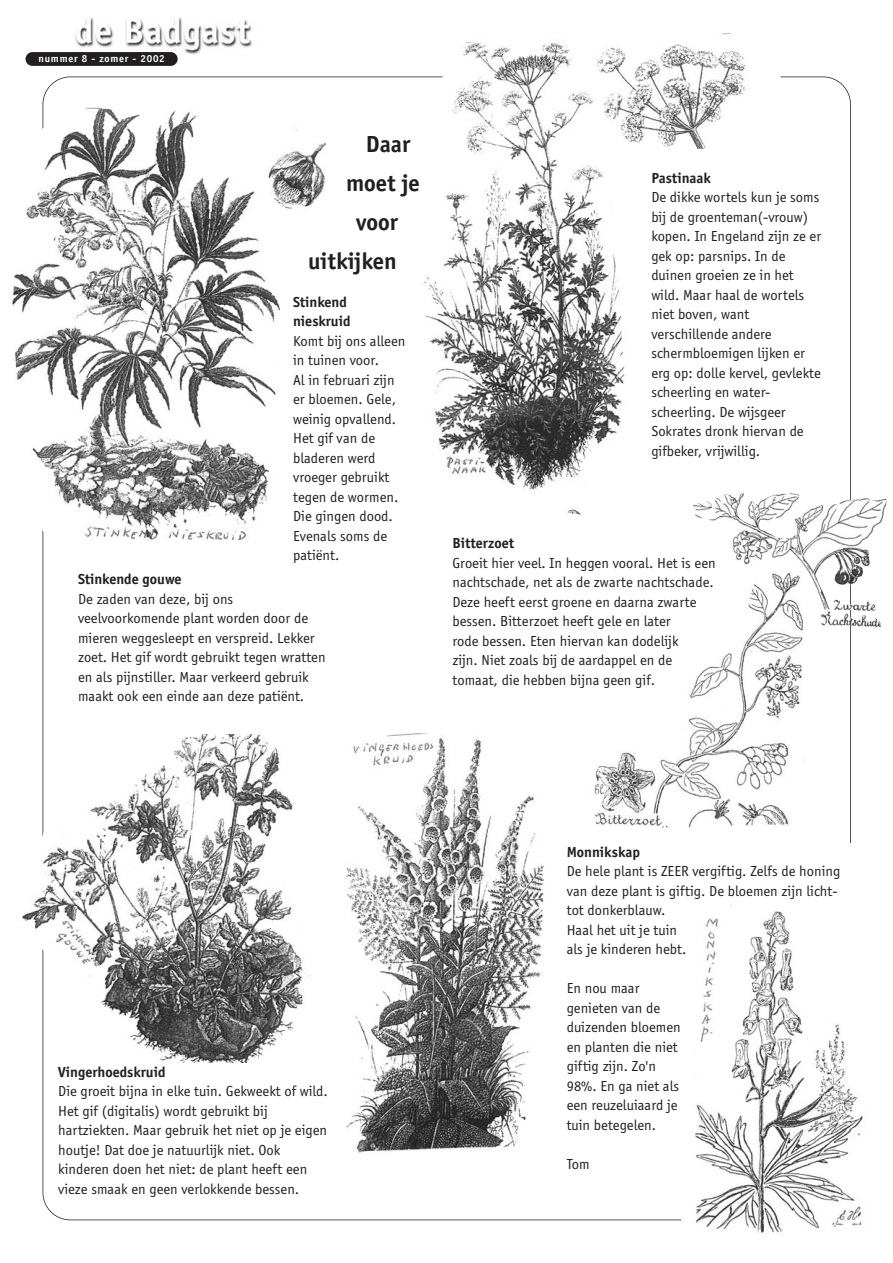
<style>
.page{position:relative;width:893px;height:1263px;background:#fff}
.page>*{position:absolute;margin:0;border:0;box-sizing:border-box;transform-origin:0 0}
.t1{font:700 24px "Officina Sans";color:#231f20}
.t2{font:15px/19.5px "Officina Sans";color:#231f20}
.t3{font:700 15px/19.5px "Officina Sans";color:#231f20}
.t4{font:700 10.5px "Officina Sans";letter-spacing:.075em;color:#fff}
</style>
<div class="page">
<img style="left:75px;top:17px;width:178px;height:38px">
<div style="left:26px;top:52px;width:152px;height:14px;background:#231f20;border-radius:7px"></div>
<img style="left:12px;top:97px;width:315px;height:452px">
<div style="left:291px;top:294px;width:117px;height:280px;background:#fff"></div>
<img style="left:22px;top:709px;width:288px;height:370px">
<div style="left:77px;top:572px;width:260px;height:162px;background:#fff"></div>
<div style="left:57px;top:1064px;width:280px;height:142px;background:#fff"></div>
<img style="left:408px;top:34px;width:378px;height:481px">
<div style="left:649px;top:170px;width:176px;height:305px;background:#fff"></div>
<img style="left:346px;top:733px;width:198px;height:420px">
<img style="left:680px;top:905px;width:183px;height:329px">
<img style="left:594px;top:628px;width:210px;height:201px">
<img style="left:692px;top:493px;width:194px;height:135px">
<p class="t4" style="left:38px;top:54px;width:128px">nummer 8 - zomer - 2002</p>
<h1 class="t1" style="left:366px;top:134px;width:46px">Daar</h1>
<h1 class="t1" style="left:346px;top:173px;width:75px">moet je</h1>
<h1 class="t1" style="left:356px;top:212px;width:43px">voor</h1>
<h1 class="t1" style="left:308px;top:251px;width:90px">uitkijken</h1>
<p class="t3" style="left:293px;top:293px;width:59px">Stinkend nieskruid</p>
<p class="t2" style="left:293px;top:332px;width:114px">Komt bij ons alleen in tuinen voor.<br>Al in februari zijn er bloemen. Gele, weinig opvallend.<br>Het gif van de bladeren werd vroeger gebruikt tegen de wormen.<br>Die gingen dood.<br>Evenals soms de patiënt.</p>
<p class="t3" style="left:78px;top:571px;width:105px">Stinkende gouwe</p>
<p class="t2" style="left:78px;top:590px;width:249px">De zaden van deze, bij ons veelvoorkomende plant worden door de mieren weggesleept en verspreid. Lekker zoet. Het gif wordt gebruikt tegen wratten en als pijnstiller. Maar verkeerd gebruik maakt ook een einde aan deze patiënt.</p>
<p class="t3" style="left:651px;top:169px;width:61px">Pastinaak</p>
<p class="t2" style="left:651px;top:189px;width:171px">De dikke wortels kun je soms bij de groenteman(-vrouw) kopen. In Engeland zijn ze er gek op: parsnips. In de duinen groeien ze in het wild. Maar haal de wortels niet boven, want verschillende andere schermbloemigen lijken er erg op: dolle kervel, gevlekte scheerling en water&shy;scheerling. De wijsgeer<br>Sokrates dronk hiervan de gifbeker, vrijwillig.</p>
<p class="t3" style="left:452px;top:535px;width:63px">Bitterzoet</p>
<p class="t2" style="left:452px;top:554px;width:265px">Groeit hier veel. In heggen vooral. Het is een nachtschade, net als de zwarte nachtschade.<br>Deze heeft eerst groene en daarna zwarte bessen. Bitterzoet heeft gele en later<br>rode bessen. Eten hiervan kan dodelijk<br>zijn. Niet zoals bij de aardappel en de tomaat, die hebben bijna geen gif.</p>
<p class="t3" style="left:58px;top:1063px;width:109px">Vingerhoedskruid</p>
<p class="t2" style="left:58px;top:1082px;width:271px">Die groeit bijna in elke tuin. Gekweekt of wild.<br>Het gif (digitalis) wordt gebruikt bij hartziekten. Maar gebruik het niet op je eigen houtje! Dat doe je natuurlijk niet. Ook kinderen doen het niet: de plant heeft een vieze smaak en geen verlokkende bessen.</p>
<p class="t3" style="left:566px;top:843px;width:75px">Monnikskap</p>
<p class="t2" style="left:566px;top:863px;width:275px">De hele plant is ZEER vergiftig. Zelfs de honing van deze plant is giftig. De bloemen zijn licht&shy;tot donkerblauw.<br>Haal het uit je tuin<br>als je kinderen hebt.</p>
<p class="t2" style="left:566px;top:980px;width:115px">En nou maar genieten van de duizenden bloemen en planten die niet giftig zijn. Zo'n<br>98%. En ga niet als een reuzeluiaard je tuin betegelen.</p>
<p class="t2" style="left:566px;top:1155px;width:25px">Tom</p>
</div>
